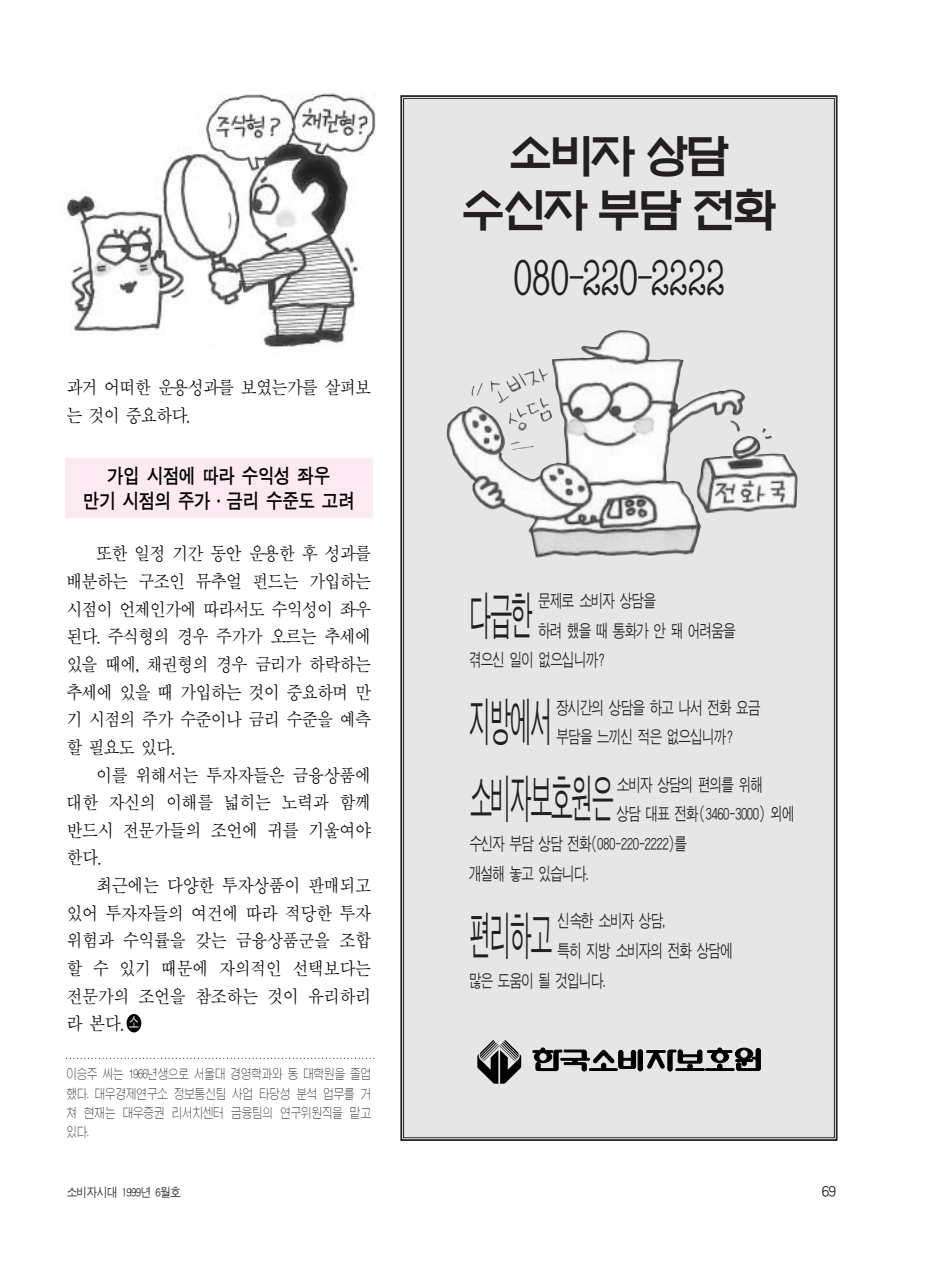
<style>
.page{position:relative;width:931px;height:1274px;background:#fff}
.page>*{position:absolute;margin:0;border:0;box-sizing:border-box;transform-origin:0 0}
.t1{font:50.57px "J Cmg J";letter-spacing:-.1em;color:#231f20;scale:.45 1}
.t2{font:45.5px/54.2px "Sand At B";color:#231f20;text-align:center}
.t3{font:45.5px "SM Amu GU";color:#231f20;scale:.7 1}
.t4{font:21px/24.5px "J Ctg T";letter-spacing:-.095em;color:#000;text-align:center;scale:.85 1}
.t5{font:18.9px/27.7px "J Csm";letter-spacing:-.075em;color:#000;text-align:justify;scale:.9 1}
.t6{font:18.9px/27.7px "J Csm";letter-spacing:-.1em;color:#000;scale:.9 1}
.t7{font:17.5px/29.8px "J Cmg J";letter-spacing:-.1em;color:#231f20;scale:.75 1}
.t8{font:15.92px "J Cmg J";color:#fff;scale:.64 1}
.t9{font:15.75px "J Cmg J";color:#231f20}
.t10{font:14px/19.2px "JCLIGH Tgo";letter-spacing:-.065em;color:#231f20;text-align:justify;scale:.8 1}
.t11{font:12.25px "J Cmg J";letter-spacing:-.075em;color:#231f20;scale:.9 1}
</style>
<div class="page">
<img style="left:45px;top:75px;width:347px;height:281px;border-radius:28px">
<div style="left:404px;top:98px;width:430px;height:1040px;background:#e6e6e6"></div>
<div style="left:127px;top:1014px;width:14px;height:18px;background:#000;border-radius:50%"></div>
<div style="left:65px;top:458px;width:308px;height:60px;background:#fce9f1"></div>
<svg style="left:477px;top:1040px;width:44px;height:44px"></svg>
<div style="left:533px;top:1050px;width:20px;height:3px;background:#000;border:1px solid #000"></div>
<svg style="left:534px;top:1047px;width:227px;height:25px"></svg>
<img style="left:472px;top:330px;width:273px;height:228px">
<svg style="left:66px;top:1058px;width:308px;height:1px"></svg>
<p class="t6" style="left:66px;top:375px;width:341px">과거 어떠한 운용성과를 보였는가를 살펴보 는 것이 중요하다.</p>
<p class="t4" style="left:82px;top:465px;width:323px">가입 시점에 따라 수익성 좌우<br>만기 시점의 주가·금리 수준도 고려</p>
<p class="t5" style="left:66px;top:541px;width:341px;text-indent:30px">또한 일정 기간 동안 운용한 후 성과를 배분하는 구조인 뮤추얼 펀드는 가입하는 시점이 언제인가에 따라서도 수익성이 좌우 된다. 주식형의 경우 주가가 오르는 추세에 있을 때에, 채권형의 경우 금리가 하락하는 추세에 있을 때 가입하는 것이 중요하며 만 기 시점의 주가 수준이나 금리 수준을 예측 할 필요도 있다.</p>
<p class="t5" style="left:66px;top:762px;width:341px;text-indent:30px">이를 위해서는 투자자들은 금융상품에 대한 자신의 이해를 넓히는 노력과 함께 반드시 전문가들의 조언에 귀를 기울여야 한다.</p>
<p class="t5" style="left:66px;top:873px;width:341px;text-indent:30px">최근에는 다양한 투자상품이 판매되고 있어 투자자들의 여건에 따라 적당한 투자 위험과 수익률을 갖는 금융상품군을 조합 할 수 있기 때문에 자의적인 선택보다는 전문가의 조언을 참조하는 것이 유리하리 라 본다.</p>
<p class="t10" style="left:66px;top:1065px;width:383px">이승주 씨는 1966년생으로 서울대 경영학과와 동 대학원을 졸업 했다. 대우경제연구소 정보통신팀 사업 타당성 분석 업무를 거 쳐 현재는 대우증권 리서치센터 금융팀의 연구위원직을 맡고 있다.</p>
<p class="t8" style="left:128px;top:1015px;width:22px">소,</p>
<h2 class="t2" style="left:463px;top:132px;width:314px">소비자 상담 수신자 부담 전화</h2>
<h2 class="t3" style="left:511px;top:257px;width:309px">080-220-2222</h2>
<h1 class="t1" style="left:469px;top:593px;width:145px">다급한</h1>
<p class="t7" style="left:538px;top:587px;width:159px">문제로 소비자 상담을</p>
<p class="t7" style="left:538px;top:617px;width:266px">하려 했을 때 통화가 안 돼 어려움을</p>
<p class="t7" style="left:469px;top:646px;width:183px">겪으신 일이 없으십니까?</p>
<h1 class="t1" style="left:469px;top:699px;width:188px">지방에서</h1>
<p class="t7" style="left:556px;top:694px;width:274px">장시간의 상담을 하고 나서 전화 요금 부담을 느끼신 적은 없으십니까?</p>
<h1 class="t1" style="left:469px;top:776px;width:325px">소비자보호원은</h1>
<p class="t7" style="left:616px;top:771px;width:198px">소비자 상담의 편의를 위해</p>
<p class="t7" style="left:616px;top:800px;width:240px">상담 대표 전화(3460-3000) 외에</p>
<p class="t7" style="left:469px;top:830px;width:293px">수신자 부담 상담 전화(080-220-2222)를</p>
<p class="t7" style="left:469px;top:860px;width:162px">개설해 놓고 있습니다.</p>
<h1 class="t1" style="left:469px;top:913px;width:188px">편리하고</h1>
<p class="t7" style="left:557px;top:907px;width:147px">신속한 소비자 상담,</p>
<p class="t7" style="left:557px;top:937px;width:236px">특히 지방 소비자의 전화 상담에</p>
<p class="t7" style="left:469px;top:967px;width:185px">많은 도움이 될 것입니다.</p>
<p class="t11" style="left:66px;top:1187px;width:130px">소비자시대 1999년 6월호</p>
<p class="t9" style="left:822px;top:1184px;width:16px">69</p>
</div>
